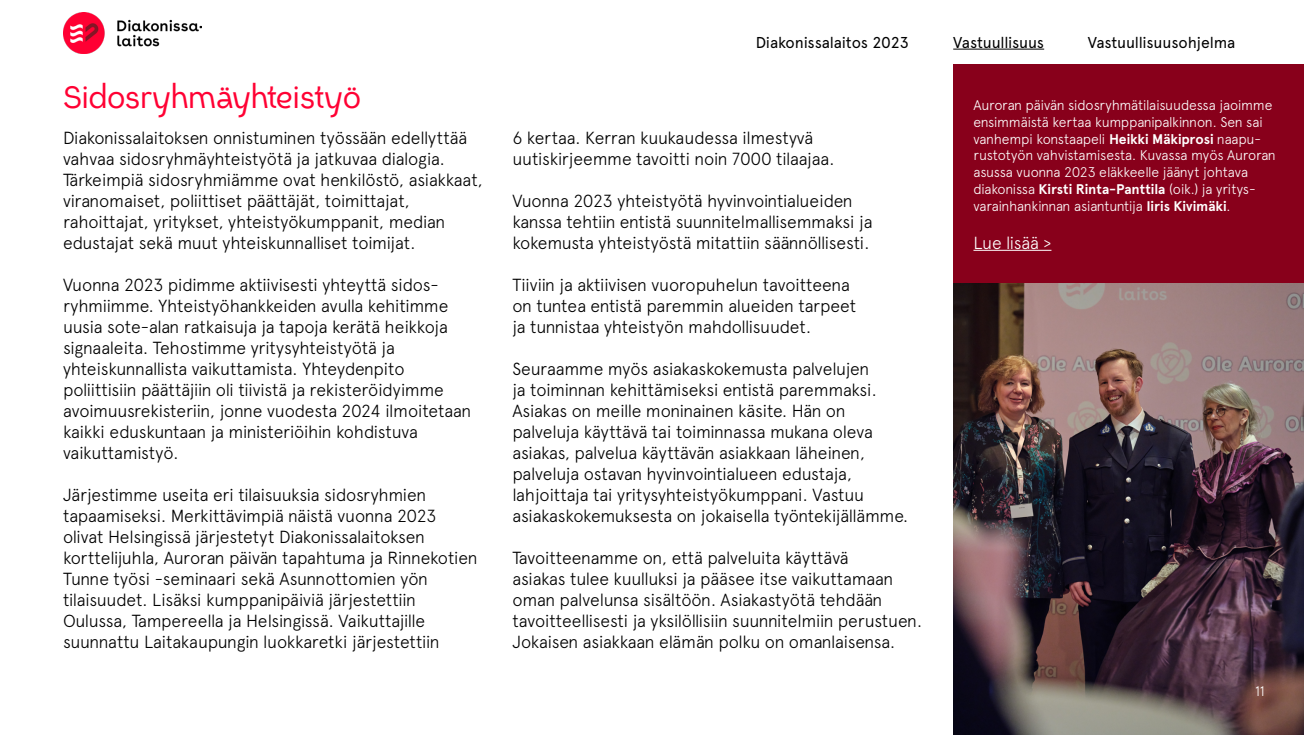
<style>
.page{position:relative;width:1304px;height:735px;background:#fff}
.page>*{position:absolute;margin:0;border:0;box-sizing:border-box;transform-origin:0 0}
.t1{font:31.5px "Ciento";color:#f03}
.t2{font:300 17.5px/21px "Apercu Pro";letter-spacing:-.015em;color:#000}
.t3{font:300 17.5px "Apercu Pro";letter-spacing:-.01em;color:#fff}
.t4{font:15.75px "Apercu Pro";letter-spacing:-.01em;color:#000}
.t5{font:300 14px/16.8px "Apercu Pro";letter-spacing:-.015em;color:#fff}
.s1{font-weight:700}
</style>
<div class="page">
<img style="left:63px;top:12px;width:138px;height:42px">
<hr style="left:953px;top:49px;width:91px;height:1px;background:#000">
<img style="left:954px;top:283px;width:350px;height:452px">
<div style="left:954px;top:64px;width:350px;height:219px;background:#88001b"></div>
<hr style="left:973px;top:250px;width:78px;height:1px;background:#fff">
<h1 class="t1" style="left:63px;top:77px;width:299px">Sidosryhmäyhteistyö</h1>
<p class="t2" style="left:63px;top:125px;width:421px">Diakonissalaitoksen onnistuminen työssään edellyttää vahvaa sidosryhmäyhteistyötä ja jatkuvaa dialogia.<br>Tärkeimpiä sidosryhmiämme ovat henkilöstö, asiakkaat, viranomaiset, poliittiset päättäjät, toimittajat, rahoittajat, yritykset, yhteistyökumppanit, median edustajat sekä muut yhteiskunnalliset toimijat.</p>
<p class="t2" style="left:63px;top:272px;width:410px">Vuonna 2023 pidimme aktiivisesti yhteyttä sidos&shy;ryhmiimme. Yhteistyöhankkeiden avulla kehitimme uusia sote-alan ratkaisuja ja tapoja kerätä heikkoja signaaleita. Tehostimme yritysyhteistyötä ja yhteiskunnallista vaikuttamista. Yhteydenpito poliittisiin päättäjiin oli tiivistä ja rekisteröidyimme avoimuusrekisteriin, jonne vuodesta 2024 ilmoitetaan kaikki eduskuntaan ja ministeriöihin kohdistuva vaikuttamistyö.</p>
<p class="t2" style="left:63px;top:482px;width:416px">Järjestimme useita eri tilaisuuksia sidosryhmien tapaamiseksi. Merkittävimpiä näistä vuonna 2023 olivat Helsingissä järjestetyt Diakonissalaitoksen korttelijuhla, Auroran päivän tapahtuma ja Rinnekotien Tunne työsi -seminaari sekä Asunnottomien yön tilaisuudet. Lisäksi kumppanipäiviä järjestettiin Oulussa, Tampereella ja Helsingissä. Vaikuttajille suunnattu Laitakaupungin luokkaretki järjestettiin</p>
<p class="t4" style="left:756px;top:30px;width:155px">Diakonissalaitos 2023</p>
<p class="t4" style="left:953px;top:30px;width:92px">Vastuullisuus</p>
<p class="t4" style="left:1088px;top:30px;width:149px">Vastuullisuusohjelma</p>
<p class="t2" style="left:512px;top:125px;width:323px">6 kertaa. Kerran kuukaudessa ilmestyvä uutiskirjeemme tavoitti noin 7000 tilaajaa.</p>
<p class="t2" style="left:512px;top:188px;width:362px">Vuonna 2023 yhteistyötä hyvinvointialueiden kanssa tehtiin entistä suunnitelmallisemmaksi ja kokemusta yhteistyöstä mitattiin säännöllisesti.</p>
<p class="t2" style="left:512px;top:272px;width:345px">Tiiviin ja aktiivisen vuoropuhelun tavoitteena on tuntea entistä paremmin alueiden tarpeet ja tunnistaa yhteistyön mahdollisuudet.</p>
<p class="t2" style="left:512px;top:356px;width:397px">Seuraamme myös asiakaskokemusta palvelujen<br>ja toiminnan kehittämiseksi entistä paremmaksi.<br>Asiakas on meille moninainen käsite. Hän on palveluja käyttävä tai toiminnassa mukana oleva asiakas, palvelua käyttävän asiakkaan läheinen, palveluja ostavan hyvinvointialueen edustaja, lahjoittaja tai yritysyhteistyökumppani. Vastuu asiakaskokemuksesta on jokaisella työntekijällämme.</p>
<p class="t2" style="left:512px;top:545px;width:411px">Tavoitteenamme on, että palveluita käyttävä<br>asiakas tulee kuulluksi ja pääsee itse vaikuttamaan oman palvelunsa sisältöön. Asiakastyötä tehdään tavoitteellisesti ja yksilöllisiin suunnitelmiin perustuen.<br>Jokaisen asiakkaan elämän polku on omanlaisensa.</p>
<p class="t5" style="left:973px;top:95px;width:304px">Auroran päivän sidosryhmätilaisuudessa jaoimme ensimmäistä kertaa kumppanipalkinnon. Sen sai vanhempi konstaapeli <span class="s1">Heikki Mäkiprosi</span> naapu&shy;rustotyön vahvistamisesta. Kuvassa myös Auroran asussa vuonna 2023 eläkkeelle jäänyt johtava diakonissa <span class="s1">Kirsti Rinta-Panttila</span> (oik.) ja yritys&shy;varainhankinnan asiantuntija <span class="s1">Iiris Kivimäki</span>.</p>
<p class="t3" style="left:973px;top:229px;width:79px">Lue lisää &gt;</p>
<p class="t5" style="left:1255px;top:681px;width:11px">11</p>
</div>
